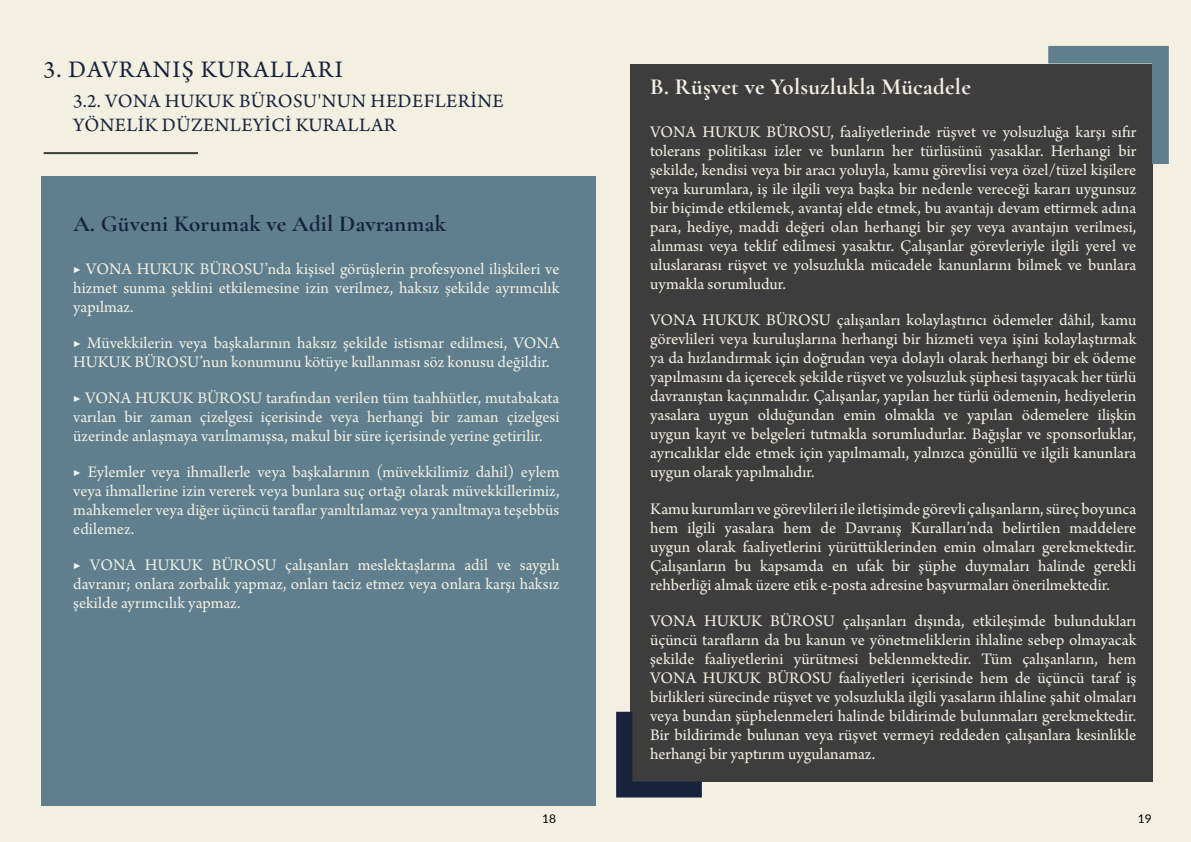
<style>
.page{position:relative;width:1191px;height:842px;background:#f3f0e2}
.page>*{position:absolute;margin:0;border:0;box-sizing:border-box;transform-origin:0 0}
.t1{font:25px "Arno Pro";letter-spacing:.05em;color:#17233d}
.t2{font:700 23px "Cormorant Garamond";letter-spacing:.01em;color:#17233d}
.t3{font:700 23px "Cormorant Garamond";letter-spacing:.01em;color:#f3f0e2}
.t4{font:20px/24px "Arno Pro";letter-spacing:.02em;color:#17233d}
.t5{font:17px/19px "Arno Pro";color:#f3f0e2;text-align:justify}
.t6{font:12px "Lato";color:#000}
.s1{color:#f6f4e9}
</style>
<div class="page">
<div style="left:630px;top:64px;width:522px;height:717px;background:#3d3d3d"></div>
<div style="left:41px;top:176px;width:554px;height:630px;background:#5f7e8e"></div>
<hr style="left:44px;top:152px;width:154px;height:2px;background:#3d3d3d">
<svg style="left:1048px;top:46px;width:120px;height:118px"></svg>
<svg style="left:616px;top:712px;width:86px;height:85px"></svg>
<h1 class="t1" style="left:44px;top:55px;width:300px">3. DAVRANIŞ KURALLARI</h1>
<p class="t4" style="left:73px;top:90px;width:432px">3.2. VONA HUKUK BÜROSU'NUN HEDEFLERİNE<br>YÖNELİK DÜZENLEYİCİ KURALLAR</p>
<h2 class="t2" style="left:73px;top:209px;width:374px">A. Güveni Korumak ve Adil Davranmak</h2>
<p class="t5" style="left:73px;top:260px;width:488px"><span class="s1">▶</span> VONA HUKUK BÜROSU’nda kişisel görüşlerin profesyonel ilişkileri ve hizmet sunma şeklini etkilemesine izin verilmez, haksız şekilde ayrımcılık yapılmaz.</p>
<p class="t5" style="left:73px;top:334px;width:487px"><span class="s1">▶</span> Müvekkilerin veya başkalarının haksız şekilde istismar edilmesi, VONA<br>HUKUK BÜROSU’nun konumunu kötüye kullanması söz konusu değildir.</p>
<p class="t5" style="left:73px;top:389px;width:488px"><span class="s1">▶</span> VONA HUKUK BÜROSU tarafından verilen tüm taahhütler, mutabakata varılan bir zaman çizelgesi içerisinde veya herhangi bir zaman çizelgesi üzerinde anlaşmaya varılmamışsa, makul bir süre içerisinde yerine getirilir.</p>
<p class="t5" style="left:73px;top:463px;width:488px"><span class="s1">▶</span> Eylemler veya ihmallerle veya başkalarının (müvekkilimiz dahil) eylem veya ihmallerine izin vererek veya bunlara suç ortağı olarak müvekkillerimiz, mahkemeler veya diğer üçüncü taraflar yanıltılamaz veya yanıltmaya teşebbüs edilemez.</p>
<p class="t5" style="left:73px;top:556px;width:488px"><span class="s1">▶</span> VONA HUKUK BÜROSU çalışanları meslektaşlarına adil ve saygılı davranır; onlara zorbalık yapmaz, onları taciz etmez veya onlara karşı haksız şekilde ayrımcılık yapmaz.</p>
<h2 class="t3" style="left:650px;top:73px;width:322px">B. Rüşvet ve Yolsuzlukla Mücadele</h2>
<p class="t5" style="left:650px;top:124px;width:488px">VONA HUKUK BÜROSU, faaliyetlerinde rüşvet ve yolsuzluğa karşı sıfır tolerans politikası izler ve bunların her türlüsünü yasaklar. Herhangi bir şekilde, kendisi veya bir aracı yoluyla, kamu görevlisi veya özel/tüzel kişilere veya kurumlara, iş ile ilgili veya başka bir nedenle vereceği kararı uygunsuz bir biçimde etkilemek, avantaj elde etmek, bu avantajı devam ettirmek adına para, hediye, maddi değeri olan herhangi bir şey veya avantajın verilmesi, alınması veya teklif edilmesi yasaktır. Çalışanlar görevleriyle ilgili yerel ve uluslararası rüşvet ve yolsuzlukla mücadele kanunlarını bilmek ve bunlara uymakla sorumludur.</p>
<p class="t5" style="left:650px;top:312px;width:488px">VONA HUKUK BÜROSU çalışanları kolaylaştırıcı ödemeler dâhil, kamu görevlileri veya kuruluşlarına herhangi bir hizmeti veya işini kolaylaştırmak ya da hızlandırmak için doğrudan veya dolaylı olarak herhangi bir ek ödeme yapılmasını da içerecek şekilde rüşvet ve yolsuzluk şüphesi taşıyacak her türlü davranıştan kaçınmalıdır. Çalışanlar, yapılan her türlü ödemenin, hediyelerin yasalara uygun olduğundan emin olmakla ve yapılan ödemelere ilişkin uygun kayıt ve belgeleri tutmakla sorumludurlar. Bağışlar ve sponsorluklar, ayrıcalıklar elde etmek için yapılmamalı, yalnızca gönüllü ve ilgili kanunlara uygun olarak yapılmalıdır.</p>
<p class="t5" style="left:650px;top:500px;width:488px">Kamu kurumları ve görevlileri ile iletişimde görevli çalışanların, süreç boyunca hem ilgili yasalara hem de Davranış Kuralları’nda belirtilen maddelere uygun olarak faaliyetlerini yürüttüklerinden emin olmaları gerekmektedir.<br>Çalışanların bu kapsamda en ufak bir şüphe duymaları halinde gerekli rehberliği almak üzere etik e-posta adresine başvurmaları önerilmektedir.</p>
<p class="t5" style="left:650px;top:612px;width:488px">VONA HUKUK BÜROSU çalışanları dışında, etkileşimde bulundukları üçüncü tarafların da bu kanun ve yönetmeliklerin ihlaline sebep olmayacak şekilde faaliyetlerini yürütmesi beklenmektedir. Tüm çalışanların, hem VONA HUKUK BÜROSU faaliyetleri içerisinde hem de üçüncü taraf iş birlikleri sürecinde rüşvet ve yolsuzlukla ilgili yasaların ihlaline şahit olmaları veya bundan şüphelenmeleri halinde bildirimde bulunmaları gerekmektedir.<br>Bir bildirimde bulunan veya rüşvet vermeyi reddeden çalışanlara kesinlikle herhangi bir yaptırım uygulanamaz.</p>
<p class="t6" style="left:542px;top:810px;width:15px">18</p>
<p class="t6" style="left:1137px;top:810px;width:15px">19</p>
</div>
